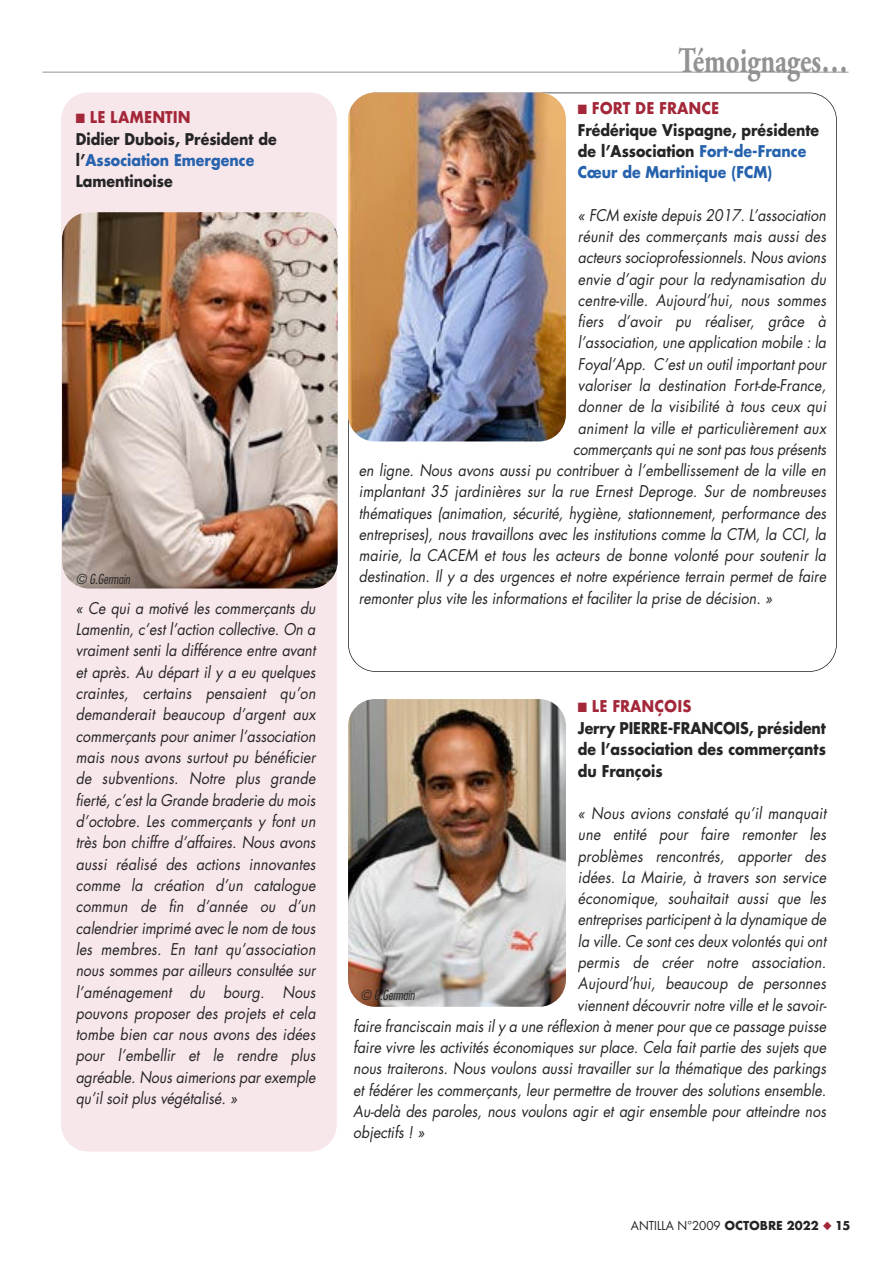
<style>
.page{position:relative;width:893px;height:1263px;background:#fff}
.page>*{position:absolute;margin:0;border:0;box-sizing:border-box;transform-origin:0 0}
.t1{font:700 35.85px "Adobe Garamond Pro";color:#929292;scale:.75 1}
.t2{font:italic 15.75px/21.3px "Futura Std";color:#262526;text-align:justify;scale:.9 1}
.t3{font:700 15.75px/21.3px "Futura Std";color:#262526;scale:.9 1}
.t4{font:700 15.75px "Futura";color:#a32739;scale:.9 1}
.t5{font:italic 300 condensed 13.5px "Futura Std";color:#262526}
.t6{font:12px "Futura Std";color:#262526}
.s1{color:#2662ad}
.s2{font-family:"Futura";font-weight:700}
.s3{color:#a32739}
</style>
<div class="page">
<hr style="left:42px;top:72px;width:806px;height:1px;background:#929292">
<div style="left:61px;top:93px;width:276px;height:1058px;background:#f7e6ea;border-radius:27px"></div>
<img style="left:62px;top:212px;width:276px;height:376px;border-radius:27px">
<img style="left:348px;top:93px;width:218px;height:348px;border-radius:27px">
<img style="left:348px;top:699px;width:218px;height:308px;border-radius:27px">
<p class="t4" style="left:76px;top:107px;width:129px">■ LE LAMENTIN</p>
<p class="t3" style="left:76px;top:128px;width:225px">Didier Dubois, Président de l’<span class="s1">Association Emergence<br></span>Lamentinoise</p>
<p class="t5" style="left:76px;top:574px;width:56px">© G.Germain</p>
<p class="t2" style="left:76px;top:598px;width:268px">« Ce qui a motivé les commerçants du Lamentin, c’est l’action collective. On a vraiment senti la différence entre avant et après. Au départ il y a eu quelques craintes, certains pensaient qu’on demanderait beaucoup d’argent aux commerçants pour animer l’association mais nous avons surtout pu bénéficier de subventions. Notre plus grande fierté, c’est la Grande braderie du mois d’octobre. Les commerçants y font un très bon chiffre d’affaires. Nous avons aussi réalisé des actions innovantes comme la création d’un catalogue commun de fin d’année ou d’un calendrier imprimé avec le nom de tous les membres. En tant qu’association nous sommes par ailleurs consultée sur l’aménagement du bourg. Nous pouvons proposer des projets et cela tombe bien car nous avons des idées pour l’embellir et le rendre plus agréable. Nous aimerions par exemple qu’il soit plus végétalisé. »</p>
<h1 class="t1" style="left:678px;top:41px;width:228px">Témoignages…</h1>
<p class="t4" style="left:578px;top:97px;width:158px">■ FORT DE FRANCE</p>
<p class="t3" style="left:578px;top:119px;width:270px">Frédérique Vispagne, présidente de l’Association <span class="s1">Fort-de-France<br>Cœur de Martinique (FCM)</span></p>
<p class="t2" style="left:578px;top:205px;width:277px">« FCM existe depuis 2017. L’association</p>
<p class="t2" style="left:578px;top:226px;width:277px">réunit des commerçants mais aussi des</p>
<p class="t2" style="left:578px;top:247px;width:277px">acteurs socioprofessionnels. Nous avions</p>
<p class="t2" style="left:578px;top:268px;width:277px">envie d’agir pour la redynamisation du</p>
<p class="t2" style="left:578px;top:290px;width:277px">centre-ville. Aujourd’hui, nous sommes</p>
<p class="t2" style="left:578px;top:311px;width:277px">fiers d’avoir pu réaliser, grâce à</p>
<p class="t2" style="left:578px;top:332px;width:277px">l’association, une application mobile : la</p>
<p class="t2" style="left:578px;top:354px;width:277px">Foyal’App. C’est un outil important pour</p>
<p class="t2" style="left:578px;top:375px;width:277px">valoriser la destination Fort-de-France,</p>
<p class="t2" style="left:578px;top:396px;width:277px">donner de la visibilité à tous ceux qui</p>
<p class="t2" style="left:578px;top:417px;width:277px">animent la ville et particulièrement aux</p>
<p class="t2" style="left:573px;top:439px;width:282px">commerçants qui ne sont pas tous présents</p>
<p class="t2" style="left:359px;top:460px;width:521px">en ligne. Nous avons aussi pu contribuer à l’embellissement de la ville en</p>
<p class="t2" style="left:359px;top:481px;width:521px">implantant 35 jardinières sur la rue Ernest Deproge. Sur de nombreuses</p>
<p class="t2" style="left:359px;top:502px;width:521px">thématiques (animation, sécurité, hygiène, stationnement, performance des</p>
<p class="t2" style="left:359px;top:524px;width:521px">entreprises), nous travaillons avec les institutions comme la CTM, la CCI, la</p>
<p class="t2" style="left:359px;top:545px;width:521px">mairie, la CACEM et tous les acteurs de bonne volonté pour soutenir la</p>
<p class="t2" style="left:359px;top:566px;width:521px">destination. Il y a des urgences et notre expérience terrain permet de faire</p>
<p class="t2" style="left:359px;top:587px;width:461px">remonter plus vite les informations et faciliter la prise de décision. »</p>
<p class="t4" style="left:578px;top:696px;width:128px">■ LE FRANÇOIS</p>
<p class="t3" style="left:578px;top:717px;width:277px;text-align:justify">Jerry PIERRE-FRANCOIS, président de l’association des commerçants du François</p>
<p class="t2" style="left:578px;top:803px;width:277px">« Nous avions constaté qu’il manquait</p>
<p class="t2" style="left:578px;top:824px;width:277px">une entité pour faire remonter les</p>
<p class="t2" style="left:578px;top:845px;width:277px">problèmes rencontrés, apporter des</p>
<p class="t2" style="left:578px;top:867px;width:277px">idées. La Mairie, à travers son service</p>
<p class="t2" style="left:578px;top:888px;width:277px">économique, souhaitait aussi que les</p>
<p class="t2" style="left:578px;top:909px;width:277px">entreprises participent à la dynamique de</p>
<p class="t2" style="left:578px;top:930px;width:277px">la ville. Ce sont ces deux volontés qui ont</p>
<p class="t2" style="left:578px;top:952px;width:277px">permis de créer notre association.</p>
<p class="t2" style="left:578px;top:973px;width:277px">Aujourd’hui, beaucoup de personnes</p>
<p class="t2" style="left:577px;top:994px;width:279px">viennent découvrir notre ville et le savoir-</p>
<p class="t2" style="left:353px;top:1015px;width:527px">faire franciscain mais il y a une réflexion à mener pour que ce passage puisse</p>
<p class="t2" style="left:353px;top:1037px;width:527px">faire vivre les activités économiques sur place. Cela fait partie des sujets que</p>
<p class="t2" style="left:353px;top:1058px;width:527px">nous traiterons. Nous voulons aussi travailler sur la thématique des parkings</p>
<p class="t2" style="left:353px;top:1079px;width:527px">et fédérer les commerçants, leur permettre de trouver des solutions ensemble.</p>
<p class="t2" style="left:353px;top:1101px;width:527px">Au-delà des paroles, nous voulons agir et agir ensemble pour atteindre nos</p>
<p class="t2" style="left:353px;top:1122px;width:81px">objectifs ! »</p>
<p class="t5" style="left:360px;top:990px;width:56px">© G.Germain</p>
<p class="t6" style="left:631px;top:1218px;width:221px">ANTILLA N°2009 <span class="s2">OCTOBRE 2022</span> <span class="s3">◆</span> <span class="s2">15</span></p>
</div>
